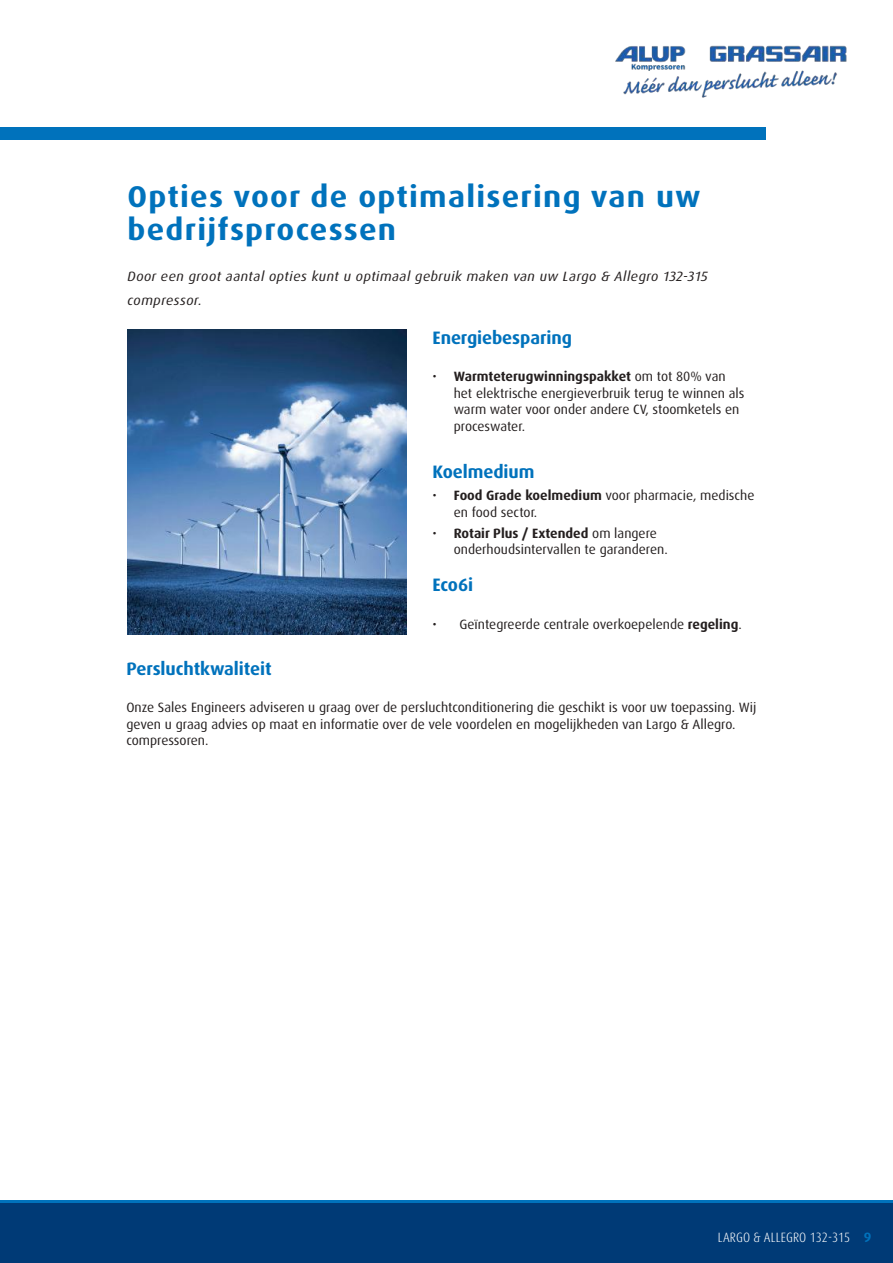
<style>
.page{position:relative;width:893px;height:1263px;background:#fff}
.page>*{position:absolute;margin:0;border:0;box-sizing:border-box;transform-origin:0 0}
.t1{font:700 30px/33px "Dax Pro";letter-spacing:.04em;color:#0072bc;scale:1.05 1}
.t2{font:700 18px "Dax Pro";letter-spacing:-.005em;color:#0072bc}
.t3{font:13.5px/16.5px "Dax Pro";color:#241f1f}
.t4{font:italic 13.5px/24px "Dax Pro";letter-spacing:.03em;color:#241f1f;scale:1.04 1}
.t5{font:300 condensed 13.5px "Dax Pro";letter-spacing:.01em;color:#fff}
.s1{font-weight:700}
.s2{font-weight:700;font-stretch:normal;color:#0072bc}
</style>
<div class="page">
<div style="left:0;top:1202px;width:893px;height:61px;background:#003a76"></div>
<hr style="left:0;top:1200px;width:893px;height:3px;background:#0072bc">
<div style="left:0;top:128px;width:765px;height:12px;background:#0072bc"></div>
<img style="left:128px;top:330px;width:278px;height:305px">
<img style="left:614px;top:45px;width:233px;height:95px">
<h1 class="t1" style="left:128px;top:180px;width:547px">Opties voor de optimalisering van uw bedrijfsprocessen</h1>
<p class="t4" style="left:128px;top:264px;width:559px">Door een groot aantal opties kunt u optimaal gebruik maken van uw Largo &amp; Allegro 132-315 compressor.</p>
<h2 class="t2" style="left:432px;top:326px;width:141px">Energiebesparing</h2>
<p class="t3" style="left:454px;top:369px;width:292px;text-indent:-21px">• <span class="s1">Warmteterugwinningspakket</span> om tot 80% van het elektrische energieverbruik terug te winnen als warm water voor onder andere CV, stoomketels en proceswater.</p>
<h2 class="t2" style="left:432px;top:460px;width:103px">Koelmedium</h2>
<p class="t3" style="left:454px;top:488px;width:302px;text-indent:-21px">• <span class="s1">Food Grade koelmedium</span> voor pharmacie, medische en food sector.</p>
<p class="t3" style="left:454px;top:525px;width:215px;text-indent:-21px">• <span class="s1">Rotair Plus / Extended</span> om langere onderhoudsintervallen te garanderen.</p>
<h2 class="t2" style="left:432px;top:573px;width:42px">Eco6i</h2>
<p class="t3" style="left:432px;top:616px;width:311px">• Geïntegreerde centrale overkoepelende <span class="s1">regeling</span>.</p>
<h2 class="t2" style="left:126px;top:657px;width:147px">Persluchtkwaliteit</h2>
<p class="t3" style="left:126px;top:699px;width:631px">Onze Sales Engineers adviseren u graag over de persluchtconditionering die geschikt is voor uw toepassing. Wij geven u graag advies op maat en informatie over de vele voordelen en mogelijkheden van Largo &amp; Allegro. compressoren.</p>
<p class="t5" style="left:718px;top:1228px;width:155px">LARGO &amp; ALLEGRO 132-315 <span class="s2">9</span></p>
</div>
